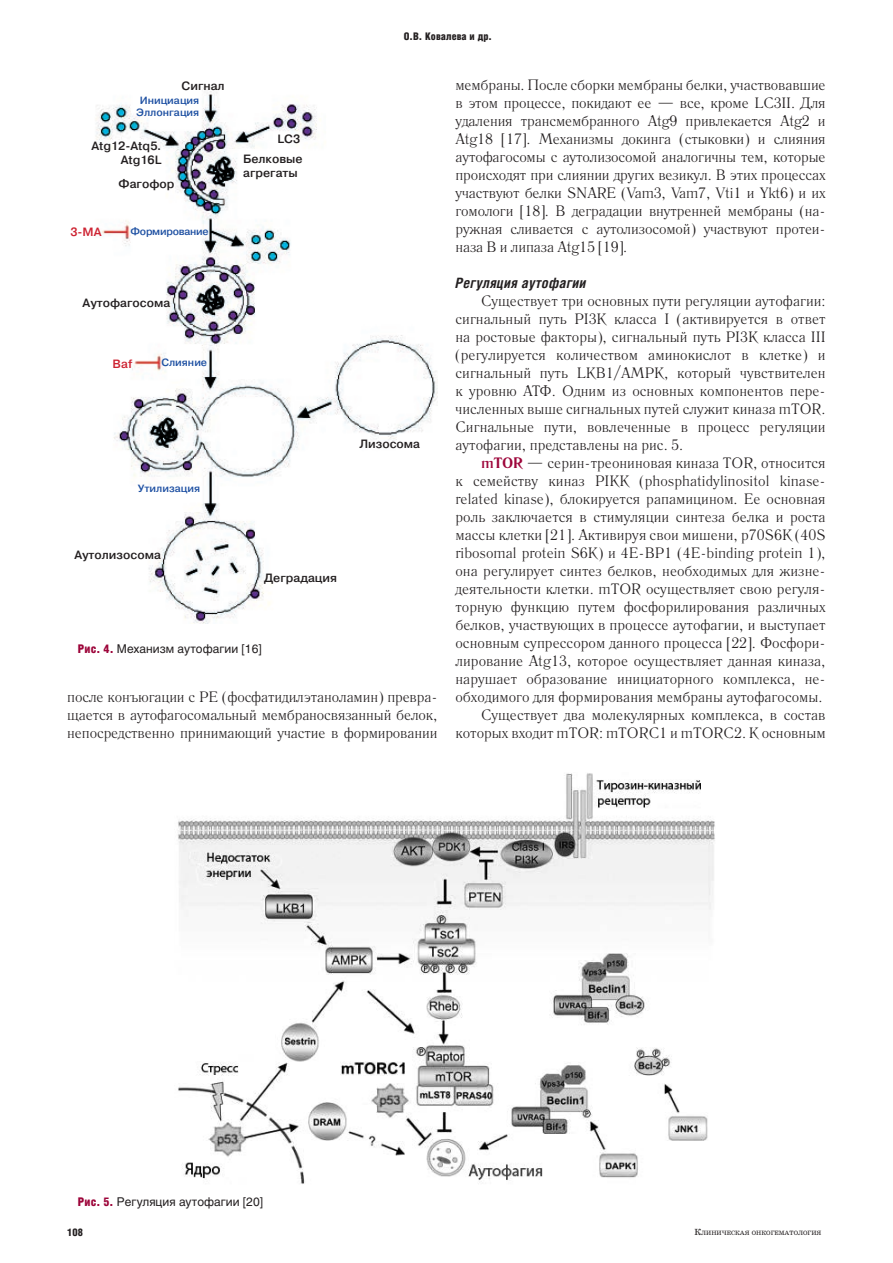
<style>
.page{position:relative;width:893px;height:1263px;background:#fff}
.page>*{position:absolute;margin:0;border:0;box-sizing:border-box;transform-origin:0 0}
.t1{font:15px/18px "Literaturnaya C";color:#231f20;text-align:justify}
.t2{font:italic 700 14.25px "Helios Cond";letter-spacing:.025em;color:#231f20}
.t3{font:500 12px/14.4px "Pragmatica";color:#231f20;text-align:right}
.t4{font:12px "Helios";color:#231f20}
.t5{font:500 12px "Pragmatica";color:#cd2332}
.t6{font:500 10.5px/12.6px "Pragmatica";color:#1e50a2;text-align:center}
.t7{font:900 10.5px "Helios Cond";letter-spacing:.005em;color:#231f20}
.t8{font:500 10.35px "Pragmatica";letter-spacing:-.025em;color:#1e50a2}
.t9{font:6.3px "School";color:#231f20}
.s1{font-family:"Helios Cond";font-weight:900;color:#9d053a}
.s2{font-weight:700;color:#9d053a}
.s3{font-size:9px}
</style>
<div class="page">
<img style="left:96px;top:87px;width:341px;height:537px">
<img style="left:178px;top:773px;width:537px;height:411px">
<p class="t7" style="left:404px;top:32px;width:90px">О.В. Ковалева и др.</p>
<p class="t3" style="left:182px;top:80px;width:45px">Сигнал</p>
<p class="t6" style="left:136px;top:94px;width:65px">Инициация<br>Эллонгация</p>
<p class="t3" style="left:92px;top:140px;width:71px">Atg12-Atq5.<br>Atg16L</p>
<p class="t3" style="left:243px;top:129px;width:61px;line-height:20.2px">LC3<br>Белковые</p>
<p class="t3" style="left:243px;top:167px;width:56px">агрегаты</p>
<p class="t3" style="left:119px;top:177px;width:57px">Фагофор</p>
<p class="t5" style="left:70px;top:228px;width:33px">3-MA</p>
<p class="t8" style="left:131px;top:227px;width:80px">Формирование</p>
<p class="t3" style="left:83px;top:297px;width:89px">Аутофагосома</p>
<p class="t5" style="left:113px;top:359px;width:21px">Baf</p>
<p class="t6" style="left:161px;top:357px;width:47px">Слияние</p>
<p class="t6" style="left:138px;top:482px;width:64px">Утилизация</p>
<p class="t3" style="left:74px;top:549px;width:88px">Аутолизосома</p>
<p class="t3" style="left:359px;top:437px;width:62px">Лизосома</p>
<p class="t3" style="left:264px;top:571px;width:74px">Деградация</p>
<p class="t4" style="left:78px;top:644px;width:185px"><span class="s1">Рис. 4.</span> Механизм аутофагии [16]</p>
<p class="t1" style="left:67px;top:689px;width:372px">после конъюгации с PE (фосфатидилэтаноламин) превра&shy;щается в аутофагосомальный мембраносвязанный белок, непосредственно принимающий участие в формировании</p>
<p class="t1" style="left:455px;top:77px;width:372px">мембраны. После сборки мембраны белки, участвовавшие в этом процессе, покидают ее — все, кроме LC3II. Для удаления трансмембранного Atg9 привлекается Atg2 и Atg18 [17]. Механизмы докинга (стыковки) и слияния аутофагосомы с аутолизосомой аналогичны тем, которые происходят при слиянии других везикул. В этих процессах участвуют белки SNARE (Vam3, Vam7, Vti1 и Ykt6) и их гомологи [18]. В деградации внутренней мембраны (на&shy;ружная сливается с аутолизосомой) участвуют протеи&shy;наза B и липаза Atg15 [19].</p>
<p class="t2" style="left:455px;top:278px;width:132px">Регуляция аутофагии</p>
<p class="t1" style="left:455px;top:293px;width:372px;text-indent:26px">Существует три основных пути регуляции аутофагии: сигнальный путь PI3K класса I (активируется в ответ на ростовые факторы), сигнальный путь PI3K класса III (регулируется количеством аминокислот в клетке) и сигнальный путь LKB1/AMPK, который чувствителен к уровню АТФ. Одним из основных компонентов пере&shy;численных выше сигнальных путей служит киназа mTOR.<br>Сигнальные пути, вовлеченные в процесс регуляции аутофагии, представлены на рис. 5.</p>
<p class="t1" style="left:455px;top:455px;width:372px;text-align:right"><span class="s2">mTOR</span> — серин-треониновая киназа TOR, относится<br>к семейству киназ PIKK (phosphatidylinositol kinase&shy;related kinase), блокируется рапамицином. Ее основная роль заключается в стимуляции синтеза белка и роста массы клетки [21]. Активируя свои мишени, p70S6K (40S ribosomal protein S6К) и 4E-BP1 (4E-binding protein 1), она регулирует синтез белков, необходимых для жизне&shy;деятельности клетки. mTOR осуществляет свою регуля&shy;торную функцию путем фосфорилирования различных белков, участвующих в процессе аутофагии, и выступает основным супрессором данного процесса [22]. Фосфори&shy;лирование Atg13, которое осуществляет данная киназа, нарушает образование инициаторного комплекса, не&shy;обходимого для формирования мембраны аутофагосомы.<br>Существует два молекулярных комплекса, в состав которых входит mTOR: mTORС1 и mTORС2. К основным</p>
<p class="t4" style="left:78px;top:1197px;width:187px"><span class="s1">Рис. 5.</span> Регуляция аутофагии [20]</p>
<p class="t7" style="left:67px;top:1228px;width:17px">108</p>
<p class="t9" style="left:694px;top:1230px;width:129px"><span class="s3">К</span>ЛИНИЧЕСКАЯ ОНКОГЕМАТОЛОГИЯ</p>
</div>
